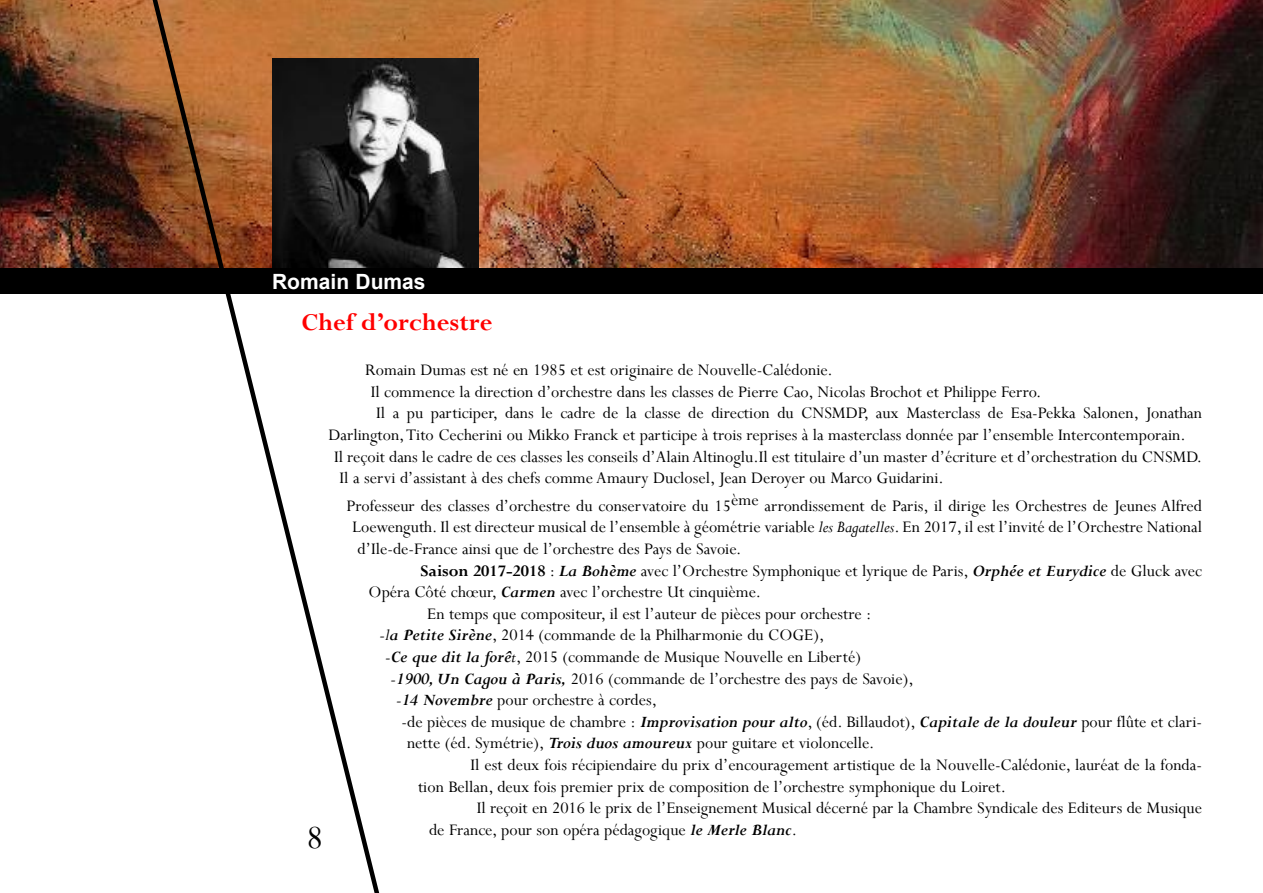
<style>
.page{position:relative;width:1263px;height:893px;background:#fff}
.page>*{position:absolute;margin:0;border:0;box-sizing:border-box;transform-origin:0 0}
.t1{font:36px "Perpetua";color:#000}
.t2{font:700 27px "Perpetua";color:#f00}
.t3{font:700 21px "Arial";color:#fff}
.t4{font:18px "Perpetua";color:#000}
.s1{font-style:italic}
.s2{font-weight:700}
.s3{font-weight:700;font-style:italic}
</style>
<div class="page">
<img style="left:0;top:0;width:1263px;height:268px">
<img style="left:390px;top:59px;width:88px;height:209px">
<div style="left:0;top:268px;width:1263px;height:25px;background:#000"></div>
<svg style="left:135px;top:0;width:255px;height:893px"></svg>
<p class="t3" style="left:272px;top:270px;width:155px">Romain Dumas</p>
<h2 class="t2" style="left:301px;top:308px;width:192px">Chef d’orchestre</h2>
<p class="t4" style="left:365px;top:360px;width:469px">Romain Dumas est né en 1985 et est originaire de Nouvelle-Calédonie.</p>
<p class="t4" style="left:371px;top:382px;width:672px">Il commence la direction d’orchestre dans les classes de Pierre Cao, Nicolas Brochot et Philippe Ferro.</p>
<p class="t4" style="left:376px;top:404px;width:827px">Il a pu participer, dans le cadre de la classe de direction du CNSMDP, aux Masterclass de Esa-Pekka Salonen, Jonathan</p>
<p class="t4" style="left:329px;top:425px;width:858px">Darlington,Tito Cecherini ou Mikko Franck et participe à trois reprises à la masterclass donnée par l’ensemble Intercontemporain.</p>
<p class="t4" style="left:334px;top:447px;width:869px">Il reçoit dans le cadre de ces classes les conseils d’Alain Altinoglu.Il est titulaire d’un master d’écriture et d’orchestration du CNSMD.</p>
<p class="t4" style="left:340px;top:468px;width:606px">Il a servi d’assistant à des chefs comme Amaury Duclosel, Jean Deroyer ou Marco Guidarini.</p>
<p class="t4" style="left:347px;top:496px;width:857px">Professeur des classes d’orchestre du conservatoire du 15ème arrondissement de Paris, il dirige les Orchestres de Jeunes Alfred</p>
<p class="t4" style="left:352px;top:518px;width:851px">Loewenguth. Il est directeur musical de l’ensemble à géométrie variable <span class="s1">les Bagatelles</span>. En 2017, il est l’invité de l’Orchestre National</p>
<p class="t4" style="left:358px;top:539px;width:385px">d’Ile-de-France ainsi que de l’orchestre des Pays de Savoie.</p>
<p class="t4" style="left:420px;top:561px;width:783px"><span class="s2">Saison 2017-2018</span> : <span class="s3">La Bohème</span> avec l’Orchestre Symphonique et lyrique de Paris, <span class="s3">Orphée et Eurydice</span> de Gluck avec</p>
<p class="t4" style="left:369px;top:582px;width:394px">Opéra Côté chœur, <span class="s3">Carmen</span> avec l’orchestre Ut cinquième.</p>
<p class="t4" style="left:427px;top:604px;width:446px">En temps que compositeur, il est l’auteur de pièces pour orchestre :</p>
<p class="t4" style="left:380px;top:626px;width:446px"><span class="s1">-l</span><span class="s3">a Petite Sirène</span>, 2014 (commande de la Philharmonie du COGE),</p>
<p class="t4" style="left:385px;top:647px;width:477px"><span class="s1">-</span><span class="s3">Ce que dit la forê</span><span class="s1">t</span>, 2015 (commande de Musique Nouvelle en Liberté)</p>
<p class="t4" style="left:391px;top:669px;width:524px"><span class="s1">-</span><span class="s3">1900,Un Cagou à Paris,</span> 2016 (commande de l’orchestre des pays de Savoie),</p>
<p class="t4" style="left:396px;top:690px;width:262px"><span class="s1">-</span><span class="s3">14 Novembre</span> pour orchestre à cordes,</p>
<p class="t4" style="left:402px;top:712px;width:802px">-de pièces de musique de chambre : <span class="s3">Improvisation pour alto</span>, (éd. Billaudot), <span class="s3">Capitale de la douleur</span> pour flûte et clari-</p>
<p class="t4" style="left:407px;top:734px;width:469px">nette (éd. Symétrie), <span class="s3">Trois duos amoureux</span> pour guitare et violoncelle.</p>
<p class="t4" style="left:470px;top:755px;width:733px">Il est deux fois récipiendaire du prix d’encouragement artistique de la Nouvelle-Calédonie, lauréat de la fonda-</p>
<p class="t4" style="left:418px;top:777px;width:589px">tion Bellan, deux fois premier prix de composition de l’orchestre symphonique du Loiret.</p>
<p class="t4" style="left:477px;top:798px;width:727px">Il reçoit en 2016 le prix de l’Enseignement Musical décerné par la Chambre Syndicale des Editeurs de Musique</p>
<p class="t4" style="left:429px;top:820px;width:369px">de France, pour son opéra pédagogique <span class="s3">le Merle Blanc</span>.</p>
<h1 class="t1" style="left:307px;top:818px;width:18px">8</h1>
</div>
